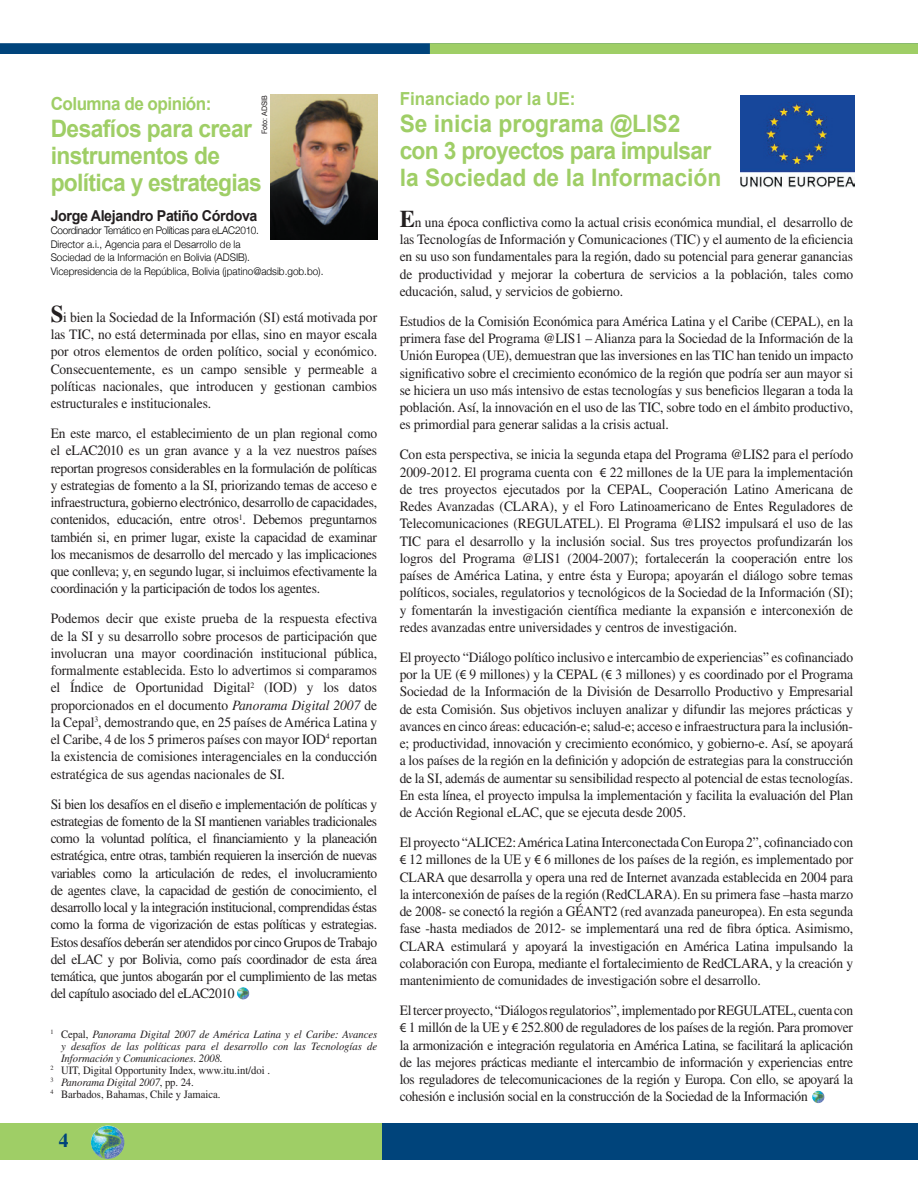
<style>
.page{position:relative;width:918px;height:1188px;background:#fff}
.page>*{position:absolute;margin:0;border:0;box-sizing:border-box;transform-origin:0 0}
.t1{font:700 24px/27px "Arial";color:#9fce66;scale:.95 1}
.t2{font:700 24px/27px "Arial";letter-spacing:-.025em;color:#9fce66;scale:.95 1}
.t3{font:700 19.5px "Times";color:#00447b}
.t4{font:700 18px "Arial";letter-spacing:-.015em;color:#9fce66;scale:.95 1}
.t5{font:700 15px "Arial";letter-spacing:-.025em;color:#231f20;scale:.95 1}
.t6{font:14.25px/17.2px "Times";letter-spacing:-.01em;color:#231f20;text-align:justify;scale:.95 1}
.t7{font:italic 11.25px "Times";letter-spacing:-.005em;color:#231f20;scale:.95 1}
.t8{font:11.25px "Times";letter-spacing:-.005em;color:#231f20;scale:.95 1}
.t9{font:300 10.5px/13.5px "Helvetica Neue";color:#000;scale:.95 1}
.t10{font:7.5px "Arial";color:#231f20;scale:.95 1}
.s1{font-weight:700;font-size:24px}
.s2{font-style:italic}
.s3{font-style:normal}
.s4{font-family:"Myriad Pro";font-size:13.5px}
</style>
<div class="page">
<div style="left:0;top:1124px;width:918px;height:36px;background:#9fce66"></div>
<div style="left:382px;top:1124px;width:536px;height:36px;background:#00447b"></div>
<img style="left:91px;top:1125px;width:34px;height:34px">
<svg style="left:0;top:43px;width:918px;height:11px;background:#558d71"></svg>
<svg style="left:237px;top:987px;width:12px;height:13px"></svg>
<img style="left:270px;top:95px;width:108px;height:144px">
<svg style="left:812px;top:1091px;width:13px;height:12px"></svg>
<img style="left:740px;top:96px;width:115px;height:91px">
<p class="t10" style="left:260px;top:134px;width:43px;rotate:-90deg">Foto: ADSIB</p>
<p class="t4" style="left:51px;top:93px;width:171px">Columna de opinión:</p>
<h1 class="t2" style="left:51px;top:115px;width:224px">Desafíos para crear instrumentos de política y estrategias</h1>
<p class="t5" style="left:51px;top:207px;width:219px">Jorge Alejandro Patiño Córdova</p>
<p class="t9" style="left:51px;top:223px;width:289px">Coordinador Temático en Políticas para eLAC2010.<br>Director a.i., Agencia para el Desarrollo de la<br>Sociedad de la Información en Bolivia (ADSIB).<br>Vicepresidencia de la República, Bolivia (jpatino@adsib.gob.bo).</p>
<p class="t6" style="left:51px;top:308px;width:345px"><span class="s1">S</span>i bien la Sociedad de la Información (SI) está motivada por las TIC, no está determinada por ellas, sino en mayor escala por otros elementos de orden político, social y económico.<br>Consecuentemente, es un campo sensible y permeable a políticas nacionales, que introducen y gestionan cambios estructurales e institucionales.</p>
<p class="t6" style="left:51px;top:425px;width:345px">En este marco, el establecimiento de un plan regional como el eLAC2010 es un gran avance y a la vez nuestros países reportan progresos considerables en la formulación de políticas y estrategias de fomento a la SI, priorizando temas de acceso e infraestructura, gobierno electrónico, desarrollo de capacidades, contenidos, educación, entre otros<sup>1</sup>. Debemos preguntarnos también si, en primer lugar, existe la capacidad de examinar los mecanismos de desarrollo del mercado y las implicaciones que conlleva; y, en segundo lugar, si incluimos efectivamente la coordinación y la participación de todos los agentes.</p>
<p class="t6" style="left:51px;top:610px;width:345px">Podemos decir que existe prueba de la respuesta efectiva de la SI y su desarrollo sobre procesos de participación que involucran una mayor coordinación institucional pública, formalmente establecida. Esto lo advertimos si comparamos el Índice de Oportunidad Digital<sup>2</sup> (IOD) y los datos proporcionados en el documento <span class="s2">Panorama Digital 2007</span> de la Cepal<sup>3</sup>, demostrando que, en 25 países de América Latina y el Caribe, 4 de los 5 primeros países con mayor IOD<sup>4</sup> reportan la existencia de comisiones interagenciales en la conducción estratégica de sus agendas nacionales de SI.</p>
<p class="t6" style="left:51px;top:795px;width:345px">Si bien los desafíos en el diseño e implementación de políticas y estrategias de fomento de la SI mantienen variables tradicionales como la voluntad política, el financiamiento y la planeación estratégica, entre otras, también requieren la inserción de nuevas variables como la articulación de redes, el involucramiento de agentes clave, la capacidad de gestión de conocimiento, el desarrollo local y la integración institucional, comprendidas éstas como la forma de vigorización de estas políticas y estrategias.<br>Estos desafíos deberán ser atendidos por cinco Grupos de Trabajo del eLAC y por Bolivia, como país coordinador de esta área temática, que juntos abogarán por el cumplimiento de las metas del capítulo asociado del eLAC2010</p>
<p class="t7" style="left:51px;top:1028px;width:345px"><sup>1</sup> <span class="s3">Cepal,</span> Panorama Digital 2007 de América Latina y el Caribe: Avances</p>
<p class="t7" style="left:61px;top:1040px;width:334px">y desafíos de las políticas para el desarrollo con las Tecnologías de</p>
<p class="t7" style="left:61px;top:1052px;width:172px">Información y Comunicaciones. 2008.</p>
<p class="t8" style="left:51px;top:1063px;width:232px"><sup>2</sup> UIT, Digital Opportunity Index, www.itu.int/doi .</p>
<p class="t7" style="left:51px;top:1076px;width:152px"><sup>3</sup> Panorama Digital 2007<span class="s3">, pp. 24.</span></p>
<p class="t8" style="left:51px;top:1087px;width:180px"><sup>4</sup> Barbados, Bahamas, Chile y Jamaica.</p>
<h2 class="t3" style="left:59px;top:1129px;width:11px">4</h2>
<p class="t4" style="left:400px;top:88px;width:187px">Financiado por la UE:</p>
<h1 class="t1" style="left:400px;top:110px;width:340px">Se inicia programa @LIS2 con 3 proyectos para impulsar la Sociedad de la Información</h1>
<p class="t6" style="left:400px;top:213px;width:479px"><span class="s1">E</span>n una época conflictiva como la actual crisis económica mundial, el desarrollo de las Tecnologías de Información y Comunicaciones (TIC) y el aumento de la eficiencia en su uso son fundamentales para la región, dado su potencial para generar ganancias de productividad y mejorar la cobertura de servicios a la población, tales como educación, salud, y servicios de gobierno.</p>
<p class="t6" style="left:400px;top:312px;width:479px">Estudios de la Comisión Económica para América Latina y el Caribe (CEPAL), en la primera fase del Programa @LIS1 – Alianza para la Sociedad de la Información de la Unión Europea (UE), demuestran que las inversiones en las TIC han tenido un impacto significativo sobre el crecimiento económico de la región que podría ser aun mayor si se hiciera un uso más intensivo de estas tecnologías y sus beneficios llegaran a toda la población. Así, la innovación en el uso de las TIC, sobre todo en el ámbito productivo, es primordial para generar salidas a la crisis actual.</p>
<p class="t6" style="left:400px;top:446px;width:479px">Con esta perspectiva, se inicia la segunda etapa del Programa @LIS2 para el período 2009-2012. El programa cuenta con <span class="s4">€</span> 22 millones de la UE para la implementación de tres proyectos ejecutados por la CEPAL, Cooperación Latino Americana de Redes Avanzadas (CLARA), y el Foro Latinoamericano de Entes Reguladores de Telecomunicaciones (REGULATEL). El Programa @LIS2 impulsará el uso de las TIC para el desarrollo y la inclusión social. Sus tres proyectos profundizarán los logros del Programa @LIS1 (2004-2007); fortalecerán la cooperación entre los países de América Latina, y entre ésta y Europa; apoyarán el diálogo sobre temas políticos, sociales, regulatorios y tecnológicos de la Sociedad de la Información (SI); y fomentarán la investigación científica mediante la expansión e interconexión de redes avanzadas entre universidades y centros de investigación.</p>
<p class="t6" style="left:400px;top:648px;width:479px">El proyecto “Diálogo político inclusivo e intercambio de experiencias” es cofinanciado por la UE (<span class="s4">€</span> 9 millones) y la CEPAL (<span class="s4">€</span> 3 millones) y es coordinado por el Programa Sociedad de la Información de la División de Desarrollo Productivo y Empresarial de esta Comisión. Sus objetivos incluyen analizar y difundir las mejores prácticas y avances en cinco áreas: educación-e; salud-e; acceso e infraestructura para la inclusión&shy;e; productividad, innovación y crecimiento económico, y gobierno-e. Así, se apoyará a los países de la región en la definición y adopción de estrategias para la construcción de la SI, además de aumentar su sensibilidad respecto al potencial de estas tecnologías.<br>En esta línea, el proyecto impulsa la implementación y facilita la evaluación del Plan de Acción Regional eLAC, que se ejecuta desde 2005.</p>
<p class="t6" style="left:400px;top:834px;width:479px">El proyecto “ALICE2: América Latina Interconectada Con Europa 2”, cofinanciado con <span class="s4">€</span> 12 millones de la UE y <span class="s4">€</span> 6 millones de los países de la región, es implementado por CLARA que desarrolla y opera una red de Internet avanzada establecida en 2004 para la interconexión de países de la región (RedCLARA). En su primera fase –hasta marzo de 2008- se conectó la región a GÉANT2 (red avanzada paneuropea). En esta segunda fase -hasta mediados de 2012- se implementará una red de fibra óptica. Asimismo, CLARA estimulará y apoyará la investigación en América Latina impulsando la colaboración con Europa, mediante el fortalecimiento de RedCLARA, y la creación y mantenimiento de comunidades de investigación sobre el desarrollo.</p>
<p class="t6" style="left:400px;top:1002px;width:479px">El tercer proyecto, “Diálogos regulatorios”, implementado por REGULATEL, cuenta con <span class="s4">€</span> 1 millón de la UE y <span class="s4">€</span> 252.800 de reguladores de los países de la región. Para promover la armonización e integración regulatoria en América Latina, se facilitará la aplicación de las mejores prácticas mediante el intercambio de información y experiencias entre los reguladores de telecomunicaciones de la región y Europa. Con ello, se apoyará la cohesión e inclusión social en la construcción de la Sociedad de la Información</p>
</div>
